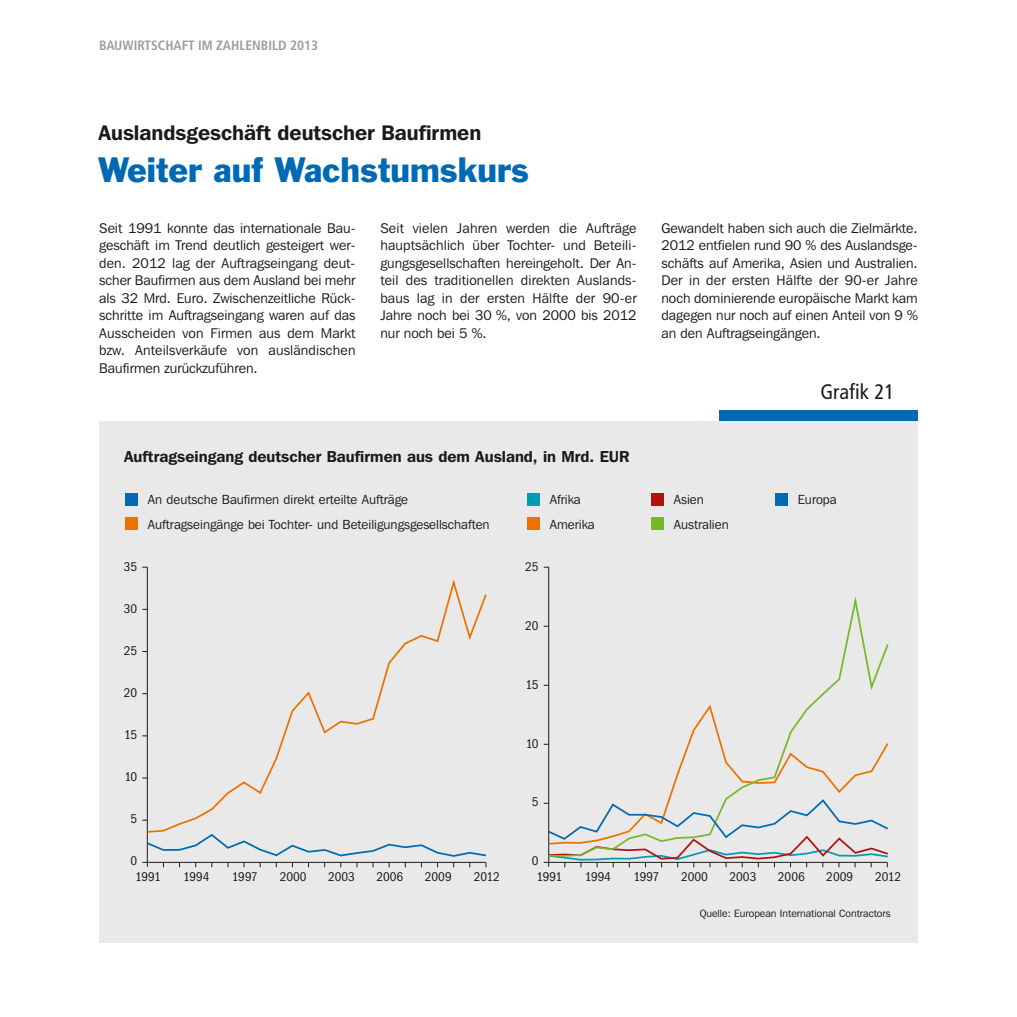
<style>
.page{position:relative;width:1017px;height:1017px;background:#fff}
.page>*{position:absolute;margin:0;border:0;box-sizing:border-box;transform-origin:0 0}
.t1{font:32.38px "Franklin Gothic BT";color:#0069b4}
.t2{font:600 21px "Franklin Gothic IT Cby BT";color:#1a1a18}
.t3{font:condensed 21px "Frutiger";color:#1a1a18}
.t4{font:600 15.75px "Franklin Gothic IT Cby BT";color:#1a1a18}
.t5{font:14px/17.5px "Franklin Gothic IT Cby BT";color:#1a1a18;text-align:justify}
.t6{font:700 condensed 13.47px "Frutiger";color:#9c9d9d}
.t7{font:13.12px/24.5px "Franklin Gothic IT Cby BT";color:#1a1a18}
.t8{font:condensed 13.12px/15.8px "Franklin Got Itc T";color:#1a1a18}
.t9{font:10.5px "Franklin Gothic IT Cby BT";color:#1a1a18}
</style>
<div class="page">
<div style="left:99px;top:421px;width:819px;height:522px;background:#e9e9e9"></div>
<div style="left:719px;top:410px;width:199px;height:11px;background:#0069b4"></div>
<div style="left:126px;top:493px;width:12px;height:12px;background:#0069b4"></div>
<div style="left:126px;top:517px;width:12px;height:13px;background:#ee7100"></div>
<div style="left:528px;top:493px;width:12px;height:12px;background:#009db0"></div>
<div style="left:528px;top:517px;width:12px;height:13px;background:#ee7100"></div>
<div style="left:652px;top:493px;width:12px;height:12px;background:#b4100d"></div>
<div style="left:652px;top:517px;width:12px;height:13px;background:#76b828"></div>
<div style="left:776px;top:493px;width:12px;height:12px;background:#0069b4"></div>
<hr style="left:142px;top:862px;width:344px;height:1px;background:#1a1a18">
<hr style="left:147px;top:567px;width:1px;height:300px;background:#1a1a18">
<svg style="left:146px;top:576px;width:341px;height:257px"></svg>
<svg style="left:145px;top:833px;width:342px;height:34px"></svg>
<hr style="left:548px;top:567px;width:1px;height:300px;background:#1a1a18">
<svg style="left:547px;top:592px;width:342px;height:206px"></svg>
<svg style="left:544px;top:798px;width:344px;height:69px"></svg>
<p class="t6" style="left:99px;top:40px;width:220px">BAUWIRTSCHAFT IM ZAHLENBILD 2013</p>
<p class="t2" style="left:98px;top:125px;width:384px">Auslandsgeschäft deutscher Baufirmen</p>
<p class="t1" style="left:98px;top:157px;width:432px">Weiter auf Wachstumskurs</p>
<p class="t5" style="left:99px;top:221px;width:258px">Seit 1991 konnte das internationale Bau&shy;geschäft im Trend deutlich gesteigert wer&shy;den. 2012 lag der Auftragseingang deut&shy;scher Baufirmen aus dem Ausland bei mehr als 32 Mrd. Euro. Zwischenzeit liche Rück&shy;schritte im Auftragseingang waren auf das Ausscheiden von Firmen aus dem Markt bzw. Anteilsverkäufe von ausländischen Baufirmen zurückzuführen.</p>
<p class="t5" style="left:380px;top:221px;width:258px">Seit vielen Jahren werden die Aufträge hauptsächlich über Tochter- und Beteili&shy;gungsgesellschaften hereingeholt. Der An&shy;teil des traditionellen direkten Auslands&shy;baus lag in der ersten Hälfte der 90-er Jahre noch bei 30 %, von 2000 bis 2012 nur noch bei 5 %.</p>
<p class="t5" style="left:661px;top:221px;width:258px">Gewandelt haben sich auch die Zielmärkte.<br>2012 entfielen rund 90 % des Auslandsge&shy;schäfts auf Amerika, Asien und Australien.<br>Der in der ersten Hälfte der 90-er Jahre noch dominierende europäische Markt kam dagegen nur noch auf einen Anteil von 9 % an den Auftragseingängen.</p>
<p class="t3" style="left:820px;top:383px;width:76px">Grafik 21</p>
<p class="t4" style="left:124px;top:450px;width:507px">Auftragseingang deutscher Baufirmen aus dem Ausland, in Mrd. EUR</p>
<p class="t7" style="left:148px;top:488px;width:343px">An deutsche Baufirmen direkt erteilte Aufträge<br>Auftragseingänge bei Tochter- und Beteiligungsgesellschaften</p>
<p class="t7" style="left:550px;top:488px;width:32px">Afrika</p>
<p class="t7" style="left:674px;top:488px;width:32px">Asien</p>
<p class="t7" style="left:798px;top:488px;width:40px">Europa</p>
<p class="t7" style="left:550px;top:513px;width:46px">Amerika</p>
<p class="t7" style="left:674px;top:513px;width:56px">Australien</p>
<p class="t8" style="left:124px;top:560px;width:15px">35</p>
<p class="t8" style="left:124px;top:602px;width:15px">30</p>
<p class="t8" style="left:124px;top:644px;width:15px">25</p>
<p class="t8" style="left:124px;top:686px;width:15px">20</p>
<p class="t8" style="left:124px;top:728px;width:14px">15</p>
<p class="t8" style="left:124px;top:770px;width:14px">10</p>
<p class="t8" style="left:131px;top:812px;width:8px">5</p>
<p class="t8" style="left:135px;top:854px;width:27px;text-indent:-5px">0<br>1991</p>
<p class="t8" style="left:525px;top:560px;width:15px">25</p>
<p class="t8" style="left:525px;top:619px;width:15px">20</p>
<p class="t8" style="left:526px;top:677px;width:14px">15</p>
<p class="t8" style="left:526px;top:736px;width:14px">10</p>
<p class="t8" style="left:532px;top:795px;width:8px">5</p>
<p class="t8" style="left:532px;top:854px;width:8px">0</p>
<p class="t8" style="left:183px;top:870px;width:28px">1994</p>
<p class="t8" style="left:232px;top:870px;width:27px">1997</p>
<p class="t8" style="left:280px;top:870px;width:28px">2000</p>
<p class="t8" style="left:328px;top:870px;width:28px">2003</p>
<p class="t8" style="left:377px;top:870px;width:28px">2006</p>
<p class="t8" style="left:425px;top:870px;width:28px">2009</p>
<p class="t8" style="left:474px;top:870px;width:28px">2012</p>
<p class="t8" style="left:537px;top:870px;width:27px">1991</p>
<p class="t8" style="left:585px;top:870px;width:28px">1994</p>
<p class="t8" style="left:633px;top:870px;width:27px">1997</p>
<p class="t8" style="left:681px;top:870px;width:28px">2000</p>
<p class="t8" style="left:730px;top:870px;width:28px">2003</p>
<p class="t8" style="left:778px;top:870px;width:28px">2006</p>
<p class="t8" style="left:826px;top:870px;width:28px">2009</p>
<p class="t8" style="left:875px;top:870px;width:28px">2012</p>
<p class="t9" style="left:700px;top:910px;width:192px">Quelle: European International Contractors</p>
</div>
